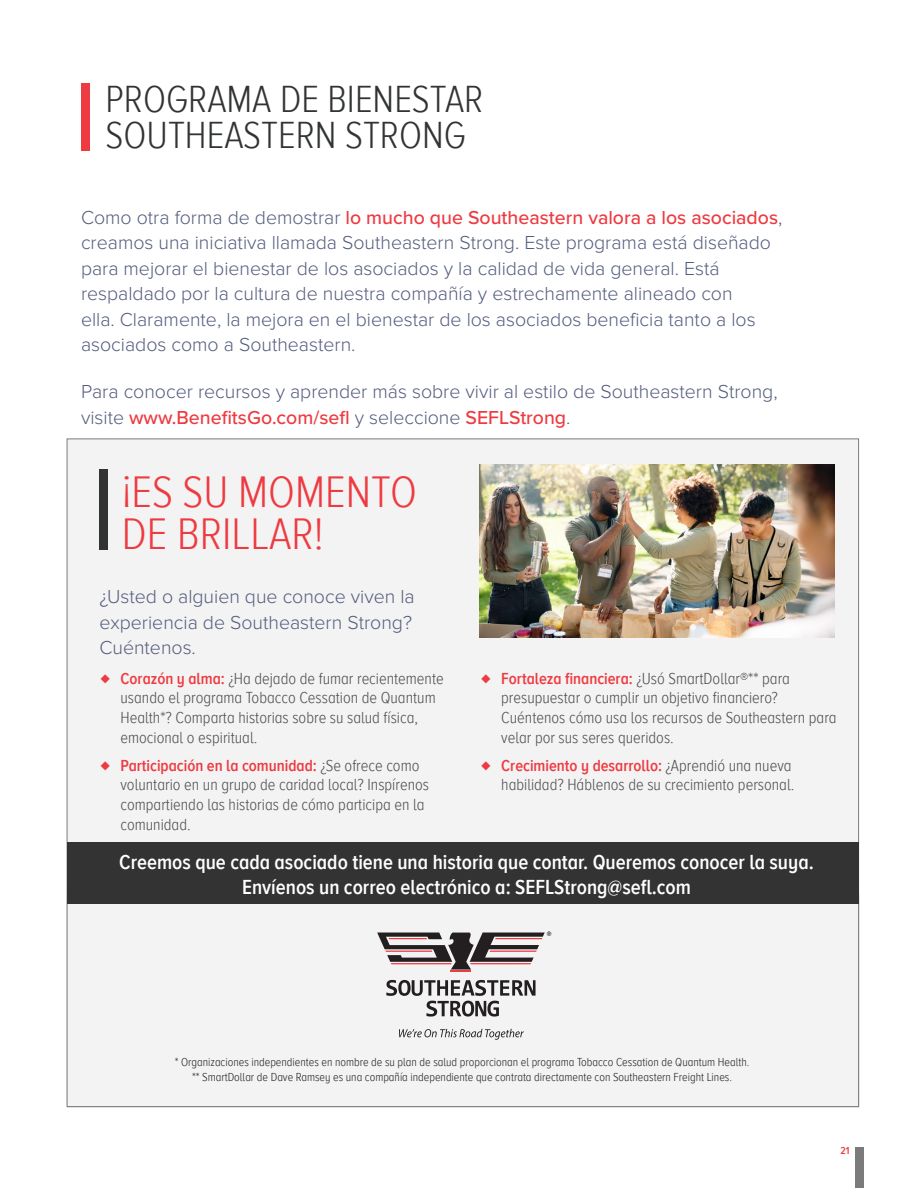
<style>
.page{position:relative;width:918px;height:1188px;background:#fff}
.page>*{position:absolute;margin:0;border:0;box-sizing:border-box;transform-origin:0 0}
.t1{font:300 45.6px/42px "Proxima Nova A Cond";color:#ee3a41}
.t2{font:300 39px/36px "Proxima Nova A Cond";color:#323333}
.t3{font:600 21px/25.2px "Proxima Nova A Cond";color:#fff;text-align:center}
.t4{font:300 19.5px/25.5px "Proxima Nova";color:#545c7e}
.t5{font:300 16.5px/19.8px "Proxima Nova A Cond";color:#4a4b4d}
.t6{font:300 12px "Proxima Nova A Cond";color:#231f20}
.t7{font:600 10.5px "Proxima Nova A Cond";color:#ee3a41}
.s1{font-weight:500;color:#ee3a41}
.s2{font-size:18px;color:#ee3a41}
.s3{font-weight:600;color:#ee3a41}
</style>
<div class="page">
<div style="left:855px;top:1148px;width:9px;height:40px;background:#7b7b7b"></div>
<div style="left:67px;top:439px;width:792px;height:668px;background:#f3f3f3;border:1px solid #7b7b7b"></div>
<div style="left:81px;top:83px;width:9px;height:67px;background:#ee3a41"></div>
<div style="left:99px;top:469px;width:9px;height:81px;background:#323333"></div>
<svg style="left:377px;top:932px;width:174px;height:40px"></svg>
<svg style="left:386px;top:980px;width:150px;height:37px"></svg>
<svg style="left:399px;top:1029px;width:125px;height:11px"></svg>
<img style="left:479px;top:465px;width:355px;height:173px">
<div style="left:67px;top:843px;width:792px;height:61px;background:#323332"></div>
<p class="t2" style="left:106px;top:82px;width:379px">PROGRAMA DE BIENESTAR<br>SOUTHEASTERN STRONG</p>
<p class="t4" style="left:81px;top:205px;width:703px">Como otra forma de demostrar <span class="s1">lo mucho que Southeastern valora a los asociados</span>, creamos una iniciativa llamada Southeastern Strong. Este programa está diseñado para mejorar el bienestar de los asociados y la calidad de vida general. Está respaldado por la cultura de nuestra compañía y estrechamente alineado con<br>ella. Claramente, la mejora en el bienestar de los asociados beneficia tanto a los asociados como a Southeastern.</p>
<p class="t4" style="left:81px;top:379px;width:698px">Para conocer recursos y aprender más sobre vivir al estilo de Southeastern Strong, visite <span class="s1">www.BenefitsGo.com/sefl</span> y seleccione <span class="s1">SEFLStrong</span>.</p>
<p class="t1" style="left:122px;top:471px;width:297px">¡ES SU MOMENTO<br>DE BRILLAR!</p>
<p class="t4" style="left:99px;top:584px;width:317px">¿Usted o alguien que conoce viven la experiencia de Southeastern Strong?<br>Cuéntenos.</p>
<p class="t5" style="left:121px;top:669px;width:325px;text-indent:-20px"><span class="s2">♦</span> <span class="s3">Corazón y alma:</span> ¿Ha dejado de fumar recientemente usando el programa Tobacco Cessation de Quantum Health*? Comparta historias sobre su salud física, emocional o espiritual.</p>
<p class="t5" style="left:121px;top:756px;width:310px;text-indent:-20px"><span class="s2">♦</span> <span class="s3">Participación en la comunidad:</span> ¿Se ofrece como voluntario en un grupo de caridad local? Inspírenos compartiendo las historias de cómo participa en la comunidad.</p>
<p class="t5" style="left:501px;top:669px;width:337px;text-indent:-20px"><span class="s2">♦</span> <span class="s3">Fortaleza financiera:</span> ¿Usó SmartDollar®** para presupuestar o cumplir un objetivo financiero?<br>Cuéntenos cómo usa los recursos de Southeastern para velar por sus seres queridos.</p>
<p class="t5" style="left:482px;top:756px;width:312px;text-align:right"><span class="s2">♦</span> <span class="s3">Crecimiento y desarrollo:</span> ¿Aprendió una nueva habilidad? Háblenos de su crecimiento personal.</p>
<p class="t3" style="left:119px;top:850px;width:694px">Creemos que cada asociado tiene una historia que contar. Queremos conocer la suya.<br>Envíenos un correo electrónico a: SEFLStrong@sefl.com</p>
<p class="t6" style="left:175px;top:1055px;width:576px">* Organizaciones independientes en nombre de su plan de salud proporcionan el programa Tobacco Cessation de Quantum Health.</p>
<p class="t6" style="left:192px;top:1071px;width:541px">** SmartDollar de Dave Ramsey es una compañía independiente que contrata directamente con Southeastern Freight Lines.</p>
<p class="t7" style="left:840px;top:1145px;width:11px">21</p>
</div>
